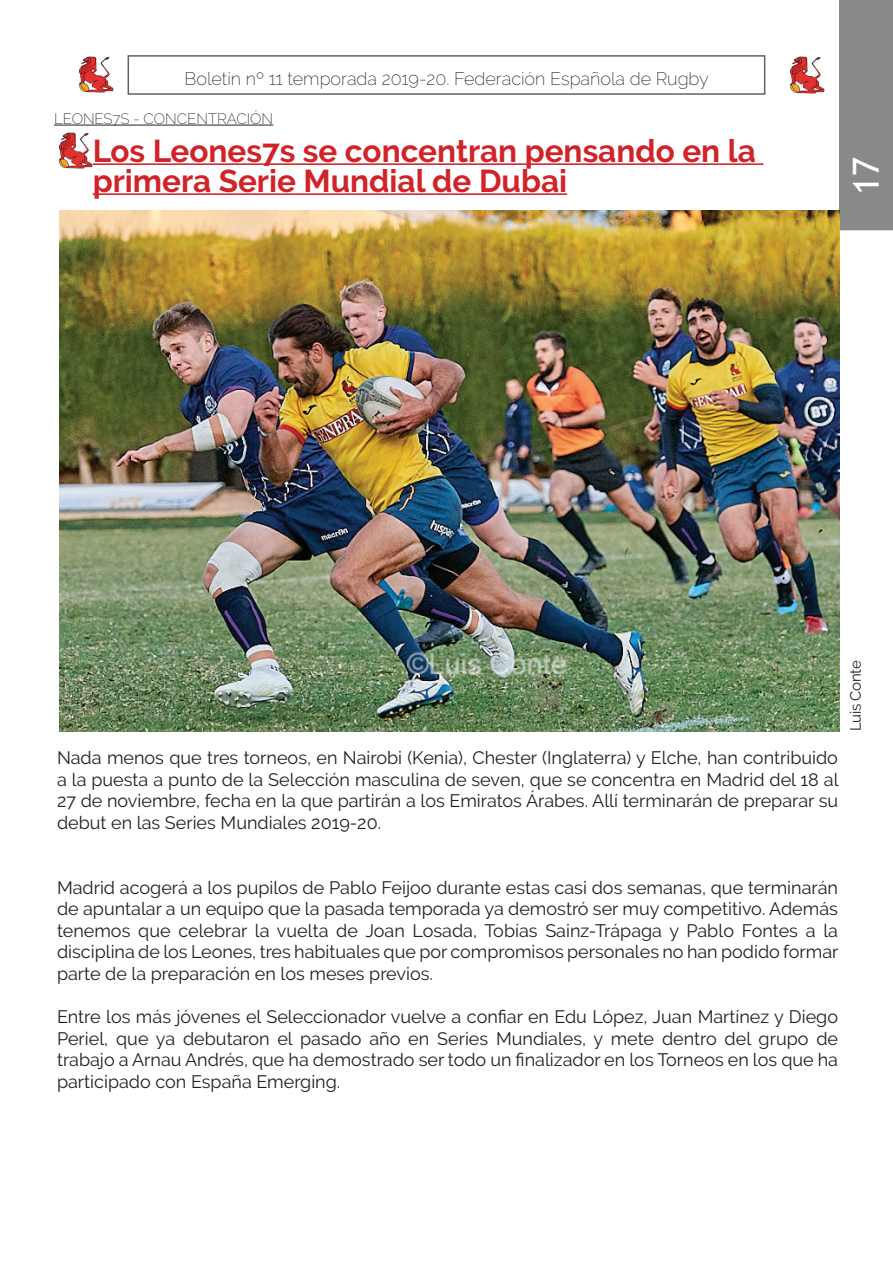
<style>
.page{position:relative;width:893px;height:1263px;background:#fff}
.page>*{position:absolute;margin:0;border:0;box-sizing:border-box;transform-origin:0 0}
.t1{font:36px "Trebuchet MS";color:#fff}
.t2{font:700 31.5px/30px "Raleway";color:#d1232a}
.t3{font:18px/21.6px "Raleway";color:#231f20;text-align:justify}
.t4{font:200 18px "Raleway";color:#231f20}
.t5{font:200 15px "Raleway";color:#231f20}
.t6{font:15px "Raleway";letter-spacing:-.02em;color:#231f20}
</style>
<div class="page">
<img style="left:790px;top:57px;width:34px;height:36px">
<img style="left:79px;top:56px;width:34px;height:37px">
<div style="left:839px;top:0;width:54px;height:230px;background:#89898a"></div>
<hr style="left:93px;top:163px;width:670px;height:2px;background:#d1232a">
<hr style="left:93px;top:193px;width:474px;height:2px;background:#d1232a">
<hr style="left:54px;top:125px;width:219px;height:1px;background:#231f20">
<img style="left:60px;top:210px;width:779px;height:521px">
<img style="left:58px;top:132px;width:35px;height:37px">
<p class="t4" style="left:185px;top:68px;width:526px">Boletín nº 11 temporada 2019-20. Federación Española de Rugby</p>
<p class="t5" style="left:54px;top:110px;width:221px">LEONES7S - CONCENTRACIÓN</p>
<h2 class="t2" style="left:93px;top:136px;width:665px">Los Leones7s se concentran pensando en la primera Serie Mundial de Dubai</h2>
<h1 class="t1" style="left:845px;top:195px;width:39px;rotate:-90deg">17</h1>
<p class="t3" style="left:57px;top:747px;width:783px">Nada menos que tres torneos, en Nairobi (Kenia), Chester (Inglaterra) y Elche, han contribuido a la puesta a punto de la Selección masculina de seven, que se concentra en Madrid del 18 al 27 de noviembre, fecha en la que partirán a los Emiratos Árabes. Allí terminarán de preparar su debut en las Series Mundiales 2019-20.</p>
<p class="t6" style="left:847px;top:731px;width:72px;rotate:-90deg">Luis Conte</p>
<p class="t3" style="left:57px;top:876px;width:783px">Madrid acogerá a los pupilos de Pablo Feijoo durante estas casi dos semanas, que terminarán de apuntalar a un equipo que la pasada temporada ya demostró ser muy competitivo. Además tenemos que celebrar la vuelta de Joan Losada, Tobías Sainz-Trápaga y Pablo Fontes a la disciplina de los Leones, tres habituales que por compromisos personales no han podido formar parte de la preparación en los meses previos.</p>
<p class="t3" style="left:57px;top:1006px;width:783px">Entre los más jóvenes el Seleccionador vuelve a confiar en Edu López, Juan Martínez y Diego Periel, que ya debutaron el pasado año en Series Mundiales, y mete dentro del grupo de trabajo a Arnau Andrés, que ha demostrado ser todo un finalizador en los Torneos en los que ha participado con España Emerging.</p>
</div>
